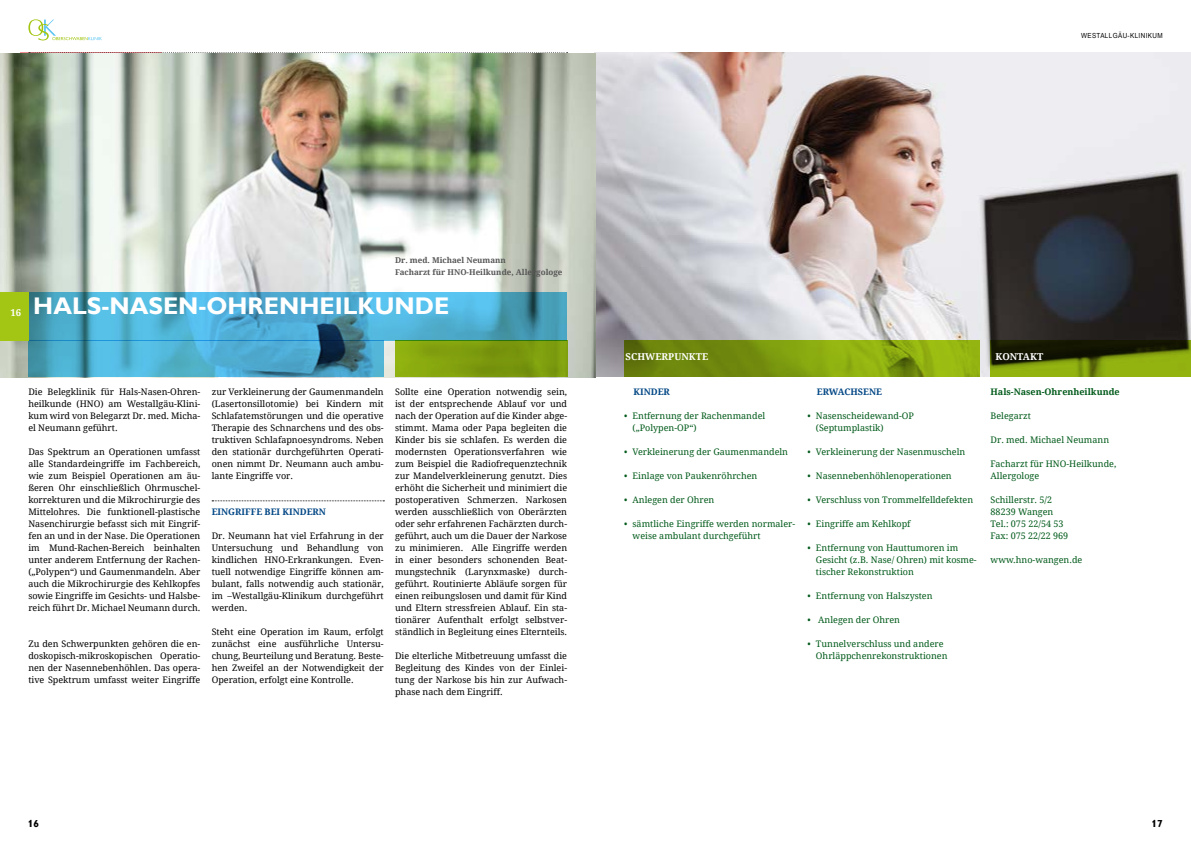
<style>
.page{position:relative;width:1191px;height:842px;background:#fff}
.page>*{position:absolute;margin:0;border:0;box-sizing:border-box;transform-origin:0 0}
.t1{font:700 24px "Gill Alt One";color:#fff}
.t2{font:700 10.1px "Gill Alt One";color:#000}
.t3{font:700 9.5px "Droid Serif";color:#fff}
.t4{font:9px/12px "Droid Serif";color:#000;text-align:justify}
.t5{font:9px/12px "Droid Serif";color:#015a1a}
.t6{font:700 9px "Droid Serif";color:#004684}
.t7{font:700 9px "Droid Serif";color:#015a1a}
.t8{font:700 8px/12px "Droid Serif";color:#565656}
.t9{font:7px "Arial Narrow";letter-spacing:.05em;color:#000;scale:1.1 1}
</style>
<div class="page">
<img style="left:20px;top:52px;width:1171px;height:325px">
<svg style="left:624px;top:340px;width:355px;height:36px;background:#7e9b0e"></svg>
<svg style="left:21px;top:19px;width:546px;height:34px"></svg>
<img style="left:0;top:53px;width:595px;height:324px">
<svg style="left:28px;top:292px;width:539px;height:48px;background:#4ca8ca"></svg>
<svg style="left:395px;top:340px;width:172px;height:36px;background:#7d9e0d"></svg>
<svg style="left:990px;top:340px;width:201px;height:36px;background:#526309"></svg>
<svg style="left:212px;top:500px;width:172px;height:1px"></svg>
<svg style="left:28px;top:340px;width:356px;height:36px;background:#48a1c2"></svg>
<div style="left:0;top:292px;width:28px;height:48px;background:#a2c613"></div>
<p class="t9" style="left:1081px;top:30px;width:76px">WESTALLGÄU-KLINIKUM</p>
<p class="t3" style="left:11px;top:307px;width:12px">16</p>
<p class="t8" style="left:395px;top:254px;width:169px">Dr. med. Michael Neumann<br>Facharzt für HNO-Heilkunde, Allergologe</p>
<h1 class="t1" style="left:33px;top:292px;width:418px">HALS-NASEN-OHRENHEILKUNDE</h1>
<p class="t4" style="left:28px;top:386px;width:173px">Die Belegklinik für Hals-Nasen-Ohren&shy;heilkunde (HNO) am Westallgäu-Klini&shy;kum wird von Belegarzt Dr. med. Micha&shy;el Neumann geführt.</p>
<p class="t4" style="left:28px;top:446px;width:173px">Das Spektrum an Operationen umfasst alle Standardeingriffe im Fachbereich, wie zum Beispiel Operationen am äu&shy;ßeren Ohr einschließlich Ohrmuschel&shy;korrekturen und die Mikrochirurgie des Mittelohres. Die funktionell-plastische Nasenchirurgie befasst sich mit Eingrif&shy;fen an und in der Nase. Die Operationen im Mund-Rachen-Bereich beinhalten unter anderem Entfernung der Rachen-(„Polypen“) und Gaumenmandeln. Aber auch die Mikrochirurgie des Kehlkopfes sowie Eingriffe im Gesichts- und Halsbe&shy;reich führt Dr. Michael Neumann durch.</p>
<p class="t4" style="left:28px;top:638px;width:173px">Zu den Schwerpunkten gehören die en&shy;doskopisch-mikroskopischen Operatio&shy;nen der Nasennebenhöhlen. Das opera&shy;tive Spektrum umfasst weiter Eingriffe</p>
<p class="t4" style="left:212px;top:386px;width:173px">zur Verkleinerung der Gaumenmandeln (Lasertonsillotomie) bei Kindern mit Schlafatemstörungen und die operative Therapie des Schnarchens und des obs&shy;truktiven Schlafapnoesyndroms. Neben den stationär durchgeführten Operati&shy;onen nimmt Dr. Neumann auch ambu&shy;lante Eingriffe vor.</p>
<p class="t6" style="left:212px;top:507px;width:116px">EINGRIFFE BEI KINDERN</p>
<p class="t4" style="left:212px;top:530px;width:173px">Dr. Neumann hat viel Erfahrung in der Untersuchung und Behandlung von kindlichen HNO-Erkrankungen. Even&shy;tuell notwendige Eingriffe können am&shy;bulant, falls notwendig auch stationär, im –Westallgäu-Klinikum durchgeführt werden.</p>
<p class="t4" style="left:212px;top:626px;width:173px">Steht eine Operation im Raum, erfolgt zunächst eine ausführliche Untersu&shy;chung, Beurteilung und Beratung. Beste&shy;hen Zweifel an der Notwendigkeit der Operation, erfolgt eine Kontrolle.</p>
<p class="t4" style="left:395px;top:386px;width:173px">Sollte eine Operation notwendig sein, ist der entsprechende Ablauf vor und nach der Operation auf die Kinder abge&shy;stimmt. Mama oder Papa begleiten die Kinder bis sie schlafen. Es werden die modernsten Operationsverfahren wie zum Beispiel die Radiofrequenztechnik zur Mandelverkleinerung genutzt. Dies erhöht die Sicherheit und minimiert die postoperativen Schmerzen. Narkosen werden ausschließlich von Oberärzten oder sehr erfahrenen Fachärzten durch&shy;geführt, auch um die Dauer der Narkose zu minimieren. Alle Eingriffe werden in einer besonders schonenden Beat&shy;mungstechnik (Larynxmaske) durch&shy;geführt. Routinierte Abläufe sorgen für einen reibungslosen und damit für Kind und Eltern stressfreien Ablauf. Ein sta&shy;tionärer Aufenthalt erfolgt selbstver&shy;ständlich in Begleitung eines Elternteils.</p>
<p class="t4" style="left:395px;top:650px;width:173px">Die elterliche Mitbetreuung umfasst die Begleitung des Kindes von der Einlei&shy;tung der Narkose bis hin zur Aufwach&shy;phase nach dem Eingriff.</p>
<p class="t3" style="left:625px;top:351px;width:84px">SCHWERPUNKTE</p>
<p class="t3" style="left:995px;top:351px;width:49px">KONTAKT</p>
<p class="t6" style="left:633px;top:387px;width:38px">KINDER</p>
<p class="t5" style="left:632px;top:410px;width:134px;text-indent:-9px">• Entfernung der Rachenmandel („Polypen-OP“)</p>
<p class="t5" style="left:624px;top:446px;width:165px">• Verkleinerung der Gaumenmandeln</p>
<p class="t5" style="left:624px;top:470px;width:135px">• Einlage von Paukenröhrchen</p>
<p class="t5" style="left:624px;top:494px;width:92px">• Anlegen der Ohren</p>
<p class="t5" style="left:632px;top:518px;width:164px;text-indent:-9px">• sämtliche Eingriffe werden normaler&shy;weise ambulant durchgeführt</p>
<p class="t6" style="left:817px;top:387px;width:67px">ERWACHSENE</p>
<p class="t5" style="left:816px;top:410px;width:99px;text-indent:-9px">• Nasenscheidewand-OP (Septumplastik)</p>
<p class="t5" style="left:807px;top:446px;width:159px">• Verkleinerung der Nasenmuscheln</p>
<p class="t5" style="left:807px;top:470px;width:146px">• Nasennebenhöhlenoperationen</p>
<p class="t5" style="left:807px;top:494px;width:167px">• Verschluss von Trommelfelldefekten</p>
<p class="t5" style="left:807px;top:518px;width:105px">• Eingriffe am Kehlkopf</p>
<p class="t5" style="left:816px;top:542px;width:162px;text-indent:-9px">• Entfernung von Hauttumoren im<br>Gesicht (z.B. Nase/ Ohren) mit kosme&shy;tischer Rekonstruktion</p>
<p class="t5" style="left:807px;top:590px;width:127px">• Entfernung von Halszysten</p>
<p class="t5" style="left:807px;top:614px;width:94px">• Anlegen der Ohren</p>
<p class="t5" style="left:816px;top:638px;width:133px;text-indent:-9px">• Tunnelverschluss und andere<br>Ohrläppchenrekonstruktionen</p>
<p class="t7" style="left:990px;top:387px;width:131px">Hals-Nasen-Ohrenheilkunde</p>
<p class="t5" style="left:990px;top:410px;width:42px">Belegarzt</p>
<p class="t5" style="left:990px;top:434px;width:120px">Dr. med. Michael Neumann</p>
<p class="t5" style="left:990px;top:458px;width:127px">Facharzt für HNO-Heilkunde,<br>Allergologe</p>
<p class="t5" style="left:990px;top:494px;width:79px">Schillerstr. 5/2<br>88239 Wangen<br>Tel.: 075 22/54 53<br>Fax: 075 22/22 969</p>
<p class="t5" style="left:990px;top:554px;width:93px">www.hno-wangen.de</p>
<p class="t2" style="left:28px;top:818px;width:13px">16</p>
<p class="t2" style="left:1151px;top:818px;width:13px">17</p>
</div>
